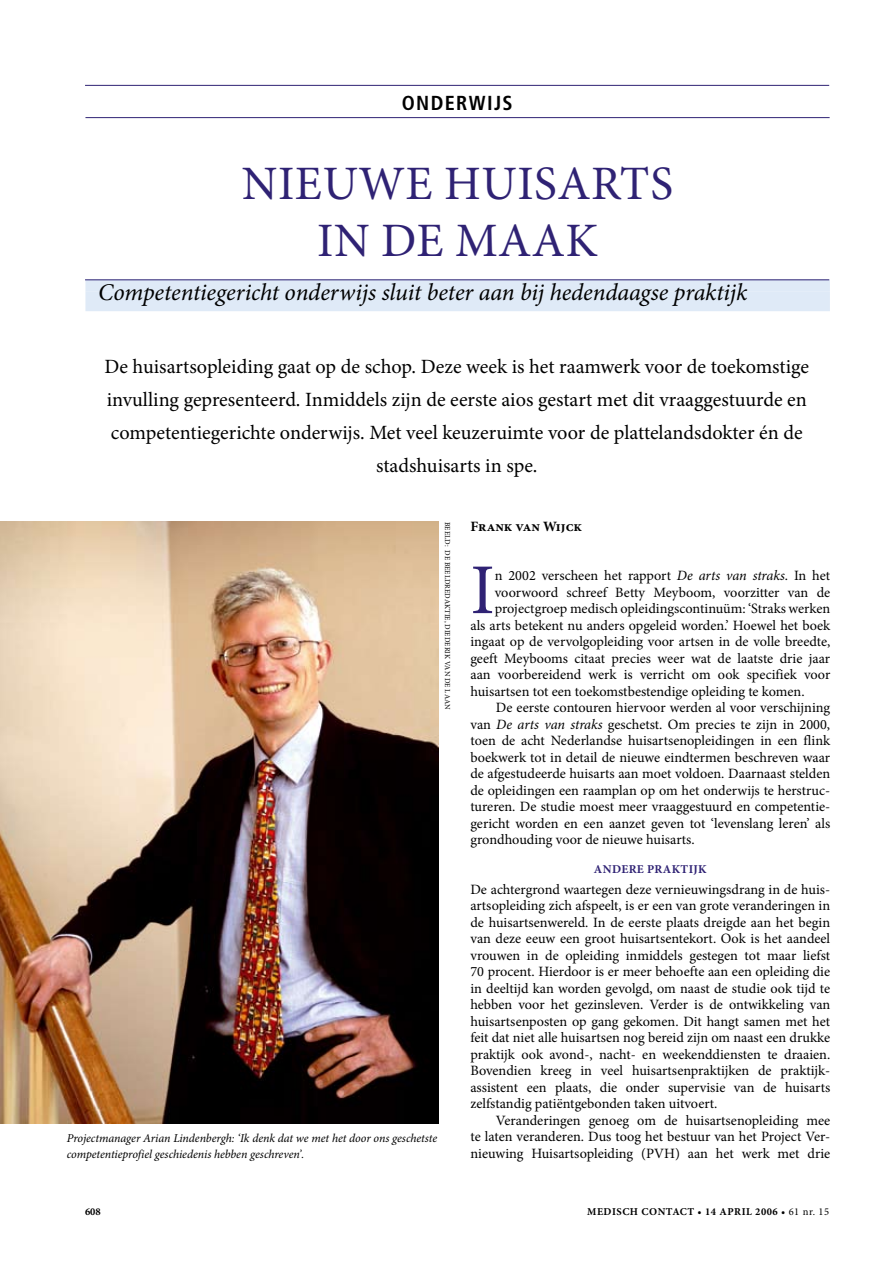
<style>
.page{position:relative;width:893px;height:1263px;background:#fff}
.page>*{position:absolute;margin:0;border:0;box-sizing:border-box;transform-origin:0 0}
.t1{font:71.55px "Minion Pro";color:#2f2274}
.t2{font:48px/57px "Minion Pro";letter-spacing:.01em;color:#2f2274;text-align:center}
.t3{font:italic 24px "Minion Pro";letter-spacing:-.005em;color:#000}
.t4{font:20.25px/33px "Minion Pro";letter-spacing:-.005em;color:#000;text-align:center}
.t5{font:700 condensed 20.25px "Frutiger";letter-spacing:.065em;color:#000}
.t6{font:14.25px/16.5px "Minion Pro";letter-spacing:-.005em;color:#000}
.t7{font:700 14.25px "Minion Pro";color:#000}
.t8{font:italic 12px/16.5px "Minion Pro";letter-spacing:-.005em;color:#000}
.t9{font:700 12px "Minion Pro";color:#2f2274}
.t10{font:700 10.5px "Minion Pro";letter-spacing:.05em;color:#000}
.t11{font:7.5px "Minion Pro";letter-spacing:.01em;color:#000}
.s1{font-style:italic}
.s2{font-weight:400}
</style>
<div class="page">
<hr style="left:85px;top:85px;width:744px;height:1px;background:#2f2274">
<div style="left:85px;top:279px;width:745px;height:12px;background:#dfeaf7"></div>
<div style="left:85px;top:291px;width:745px;height:20px;background:#dfeaf7"></div>
<hr style="left:85px;top:279px;width:744px;height:1px;background:#2f2274">
<hr style="left:85px;top:117px;width:745px;height:1px;background:#2f2274">
<img style="left:0;top:521px;width:438px;height:602px">
<h3 class="t5" style="left:402px;top:91px;width:112px">ONDERWIJS</h3>
<h2 class="t2" style="left:242px;top:155px;width:433px">Nieuwe Huisarts in de maak</h2>
<h3 class="t3" style="left:98px;top:276px;width:651px">Competentiegericht onderwijs sluit beter aan bij hedendaagse praktijk</h3>
<p class="t4" style="left:104px;top:350px;width:706px">De huisartsopleiding gaat op de schop. Deze week is het raamwerk voor de toekomstige invulling gepresenteerd. Inmiddels zijn de eerste aios gestart met dit vraaggestuurde en competentiegerichte onderwijs. Met veel keuzeruimte voor de plattelandsdokter én de stadshuisarts in spe.</p>
<p class="t11" style="left:452px;top:522px;width:188px;rotate:90deg">Beeld: de beeldredaktie, diederik van de laan</p>
<p class="t8" style="left:67px;top:1129px;width:372px">Projectmanager Arian Lindenbergh: ‘Ik denk dat we met het door ons geschetste competentieprofiel geschiedenis hebben geschreven’.</p>
<p class="t7" style="left:470px;top:516px;width:113px">Frank van Wijck</p>
<h1 class="t1" style="left:470px;top:542px;width:20px">I</h1>
<p class="t6" style="left:495px;top:567px;width:337px">n 2002 verscheen het rapport <span class="s1">De arts van straks</span>. In het</p>
<p class="t6" style="left:495px;top:584px;width:337px">voorwoord schreef Betty Meyboom, voorzitter van de</p>
<p class="t6" style="left:495px;top:600px;width:337px">projectgroep medisch opleidingscontinuüm: ‘Straks werken</p>
<p class="t6" style="left:470px;top:617px;width:362px">als arts betekent nu anders opgeleid worden.’ Hoewel het boek</p>
<p class="t6" style="left:470px;top:633px;width:361px">ingaat op de vervolgopleiding voor artsen in de volle breedte,</p>
<p class="t6" style="left:470px;top:650px;width:361px">geeft Meybooms citaat precies weer wat de laatste drie jaar</p>
<p class="t6" style="left:470px;top:666px;width:361px">aan voorbereidend werk is verricht om ook specifiek voor</p>
<p class="t6" style="left:470px;top:683px;width:336px">huis- artsen tot een toekomstbestendige opleiding te komen.</p>
<p class="t6" style="left:496px;top:699px;width:336px">De eerste contouren hiervoor werden al voor verschijning</p>
<p class="t6" style="left:470px;top:716px;width:361px">van <span class="s1">De arts van straks</span> geschetst. Om precies te zijn in 2000,</p>
<p class="t6" style="left:470px;top:732px;width:362px">toen de acht Nederlandse huisartsenopleidingen in een flink</p>
<p class="t6" style="left:470px;top:749px;width:361px">boekwerk tot in detail de nieuwe eindtermen beschreven waar</p>
<p class="t6" style="left:470px;top:765px;width:361px">de afgestudeerde huisarts aan moet voldoen. Daarnaast stelden</p>
<p class="t6" style="left:470px;top:782px;width:361px">de opleidingen een raamplan op om het onderwijs te herstruc-</p>
<p class="t6" style="left:470px;top:798px;width:361px">tureren. De studie moest meer vraaggestuurd en competentie-</p>
<p class="t6" style="left:470px;top:815px;width:361px">gericht worden en een aanzet geven tot ‘levenslang leren’ als</p>
<p class="t6" style="left:470px;top:831px;width:226px">grond-houding voor de nieuwe huisarts.</p>
<p class="t9" style="left:594px;top:860px;width:18px">Andere</p>
<p class="t9" style="left:647px;top:860px;width:9px">pra</p>
<p class="t9" style="left:672px;top:860px;width:35px">ktijk</p>
<p class="t6" style="left:470px;top:881px;width:361px">De achtergrond waartegen deze vernieuwingsdrang in de huis&shy;artsopleiding zich afspeelt, is er een van grote veranderingen in de huisartsenwereld. In de eerste plaats dreigde aan het begin van deze eeuw een groot huisartsentekort. Ook is het aandeel vrouwen in de opleiding inmiddels gestegen tot maar liefst 70 procent. Hierdoor is er meer behoefte aan een opleiding die in deeltijd kan worden gevolgd, om naast de studie ook tijd te hebben voor het gezinsleven. Verder is de ontwikkeling van huisartsenposten op gang gekomen. Dit hangt samen met het feit dat niet alle huisartsen nog bereid zijn om naast een drukke praktijk ook avond-, nacht- en weekenddiensten te draaien.<br>Bovendien kreeg in veel huisartsenpraktijken de praktijk-- assistent een plaats, die onder supervisie van de huisarts zelfstandig patiëntgebonden taken uitvoert.</p>
<p class="t6" style="left:470px;top:1112px;width:361px;text-align:justify;text-indent:26px">Veranderingen genoeg om de huisartsenopleiding mee te laten veranderen. Dus toog het bestuur van het Project Ver&shy;nieuwing Huisartsopleiding (PVH) aan het werk met drie</p>
<p class="t10" style="left:85px;top:1204px;width:17px">608</p>
<p class="t10" style="left:587px;top:1204px;width:244px">MEDISCH CONTACT • 14 APRIL 2006 • <span class="s2">61 nr. 15</span></p>
</div>
